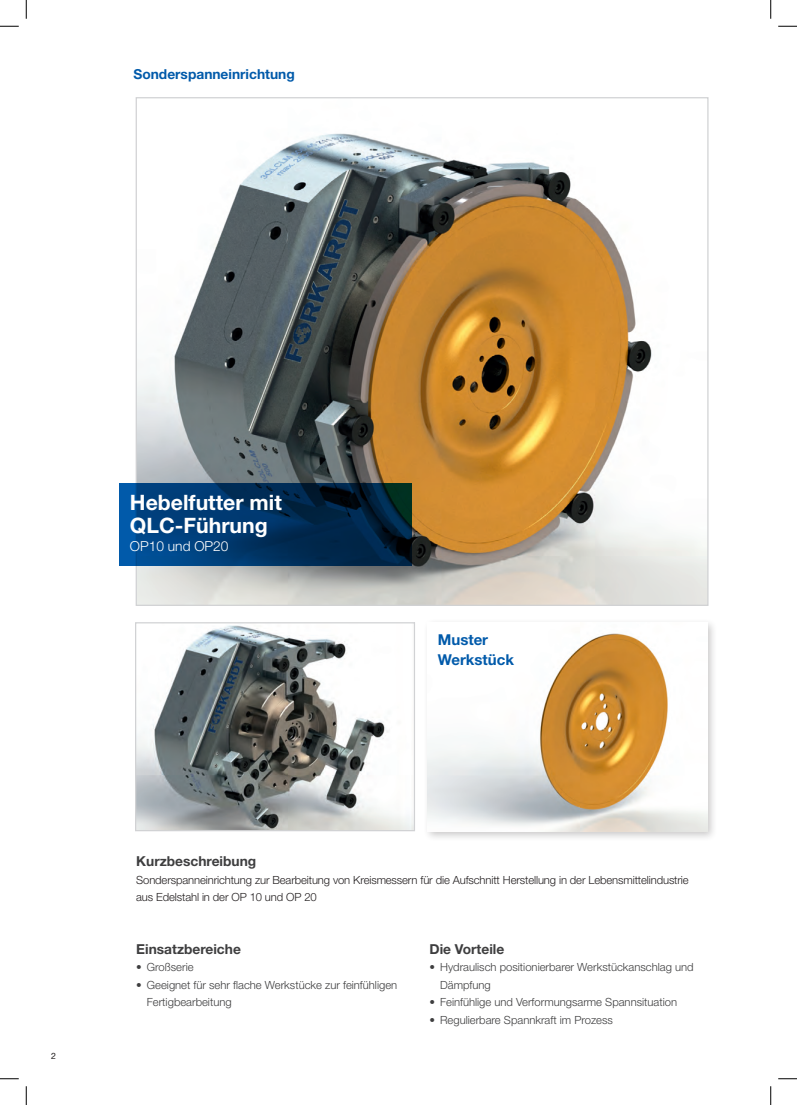
<style>
.page{position:relative;width:797px;height:1105px;background:#fff}
.page>*{position:absolute;margin:0;border:0;box-sizing:border-box;transform-origin:0 0}
.t1{font:700 21.25px/23.8px "Helvetica Neue LT Std";color:#fff}
.t2{font:700 15px/20px "Helvetica Neue LT Std";color:#015aaa}
.t3{font:700 13.75px "Helvetica Neue LT Std";color:#3e3e3f}
.t4{font:700 13.75px "Helvetica Neue LT Std";color:#015aaa}
.t5{font:300 13.75px "Helvetica Neue LT Std";color:#fff}
.t6{font:300 11.25px/17.5px "Helvetica Neue LT Std";color:#3e3e3f}
.t7{font:300 11.25px/17.5px "Helvetica Neue LT Std";letter-spacing:-.01em;color:#231f20}
.t8{font:8.75px "Helvetica Neue LT Std";color:#231f20}
</style>
<div class="page">
<img style="left:138px;top:133px;width:568px;height:471px">
<div style="left:423px;top:618px;width:295px;height:224px;background:#231f20;opacity:.25"></div>
<img style="left:428px;top:623px;width:280px;height:209px">
<img style="left:137px;top:625px;width:276px;height:204px">
<div style="left:135px;top:622px;width:280px;height:209px;border:1px solid #d1d2d4"></div>
<svg style="left:119px;top:483px;width:293px;height:82px;background:#00325f"></svg>
<svg style="left:0;top:25px;width:19px;height:2px"></svg>
<svg style="left:778px;top:25px;width:19px;height:2px"></svg>
<svg style="left:0;top:1078px;width:19px;height:1px"></svg>
<svg style="left:778px;top:1078px;width:19px;height:1px"></svg>
<svg style="left:25px;top:0;width:2px;height:19px"></svg>
<svg style="left:25px;top:1086px;width:2px;height:19px"></svg>
<svg style="left:770px;top:0;width:1px;height:19px"></svg>
<svg style="left:770px;top:1086px;width:1px;height:19px"></svg>
<p class="t4" style="left:133px;top:65px;width:163px">Sonderspanneinrichtung</p>
<h1 class="t1" style="left:130px;top:490px;width:153px">Hebelfutter mit<br>QLC-Führung</h1>
<p class="t5" style="left:130px;top:538px;width:100px">OP10 und OP20</p>
<h2 class="t2" style="left:438px;top:629px;width:78px">Muster<br>Werkstück</h2>
<p class="t8" style="left:51px;top:1050px;width:6px">2</p>
<p class="t3" style="left:136px;top:853px;width:121px">Kurzbeschreibung</p>
<p class="t7" style="left:136px;top:871px;width:554px">Sonderspanneinrichtung zur Bearbeitung von Kreismessern für die Aufschnitt Herstellung in der Lebensmittelindustrie aus Edelstahl in der OP 10 und OP 20</p>
<p class="t3" style="left:136px;top:940px;width:106px">Einsatzbereiche</p>
<p class="t6" style="left:136px;top:958px;width:59px">• Großserie</p>
<p class="t6" style="left:147px;top:976px;width:252px;text-indent:-11px">• Geeignet für sehr flache Werkstücke zur feinfühligen<br>Fertigbearbeitung</p>
<p class="t3" style="left:429px;top:940px;width:76px">Die Vorteile</p>
<p class="t6" style="left:440px;top:958px;width:255px;text-indent:-11px">• Hydraulisch positionierbarer Werkstückanschlag und<br>Dämpfung</p>
<p class="t6" style="left:429px;top:993px;width:249px">• Feinfühlige und Verformungsarme Spannsituation</p>
<p class="t6" style="left:429px;top:1011px;width:185px">• Regulierbare Spannkraft im Prozess</p>
</div>
